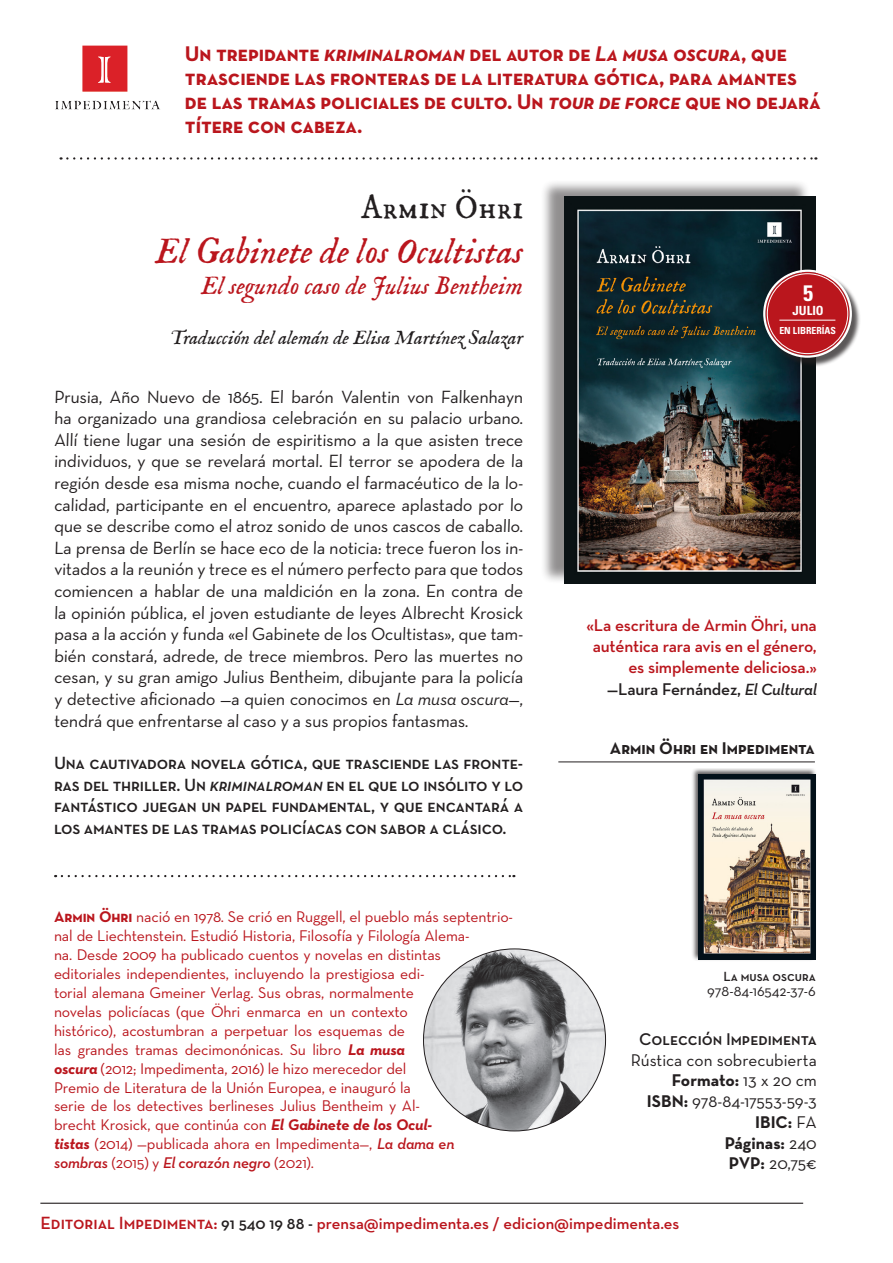
<style>
.page{position:relative;width:893px;height:1263px;background:#fff}
.page>*{position:absolute;margin:0;border:0;box-sizing:border-box;transform-origin:0 0}
.TITULO{font:36px "IM FELL English PRO Italic";color:#ba161d}
.TITULO-2{font:33px "IM FELL DW Pica SC";letter-spacing:.01em;color:#231f20}
.TITULO-3{font:25.5px "IM FELL English PRO Italic";color:#ba161d}
.t1{font:700 condensed 22.35px "Univers LT Std";color:#fff}
.t2{font:21.6px/24px "Neutra Text Bold SC";letter-spacing:-.005em;color:#ba161d}
.creditos{font:19.5px "IM FELL English PRO Italic";color:#231f20}
.t3{font:18px/21.6px "Neutra Text";letter-spacing:-.01em;color:#231f20;text-align:justify}
.t4{font:18px/21.6px "Neutra Text Demi SC";letter-spacing:-.01em;color:#231f20;text-align:justify}
.t5{font:600 17.25px/20.7px "Neutra Text";letter-spacing:-.01em;color:#ba161d;text-align:center}
.DATOS{font:17.25px "Neutra Text";color:#231f20}
.DATOS-2{font:700 17.25px "Neutra Text";color:#231f20}
.t6{font:17.25px "Neutra Text Bold SC";color:#231f20}
.t7{font:17.25px "Neutra Text Demi SC";color:#231f20}
.t8{font:600 16.5px "Neutra Text";color:#ba161d}
.t9{font:15.75px/18.9px "Neutra Text";letter-spacing:-.01em;color:#ba161d}
.t10{font:15px "Neutra Text";letter-spacing:-.005em;color:#231f20}
.t11{font:13.5px "Neutra Text Demi SC";color:#231f20}
.t12{font:700 condensed 12.6px "Univers LT Std";color:#fff}
.t13{font:700 condensed 9.75px "Univers LT Std";color:#fff}
.s1{font-family:"Neutra Text Bold SC Italic"}
.s2{font-style:italic}
.s3{font-family:"Neutra Text Demi SC Italic Alt"}
.s4{font-family:"Neutra Text Bold SC"}
.s5{font-weight:700;font-style:italic}
.s6{font-weight:600;font-style:italic}
.s7{font-size:16.5px}
.s8{color:#231f20}
.s9{font-style:italic;font-size:16.5px;color:#231f20}
.s10{font-weight:400}
.s11{font-weight:700}
.s12{font-family:"Neutra Text Demi SC";font-weight:400;font-size:18px}
</style>
<div class="page">
<div style="left:540px;top:179px;width:270px;height:405px;background:#231f20;opacity:.5"></div>
<img style="left:564px;top:197px;width:251px;height:386px">
<svg style="left:61px;top:157px;width:755px;height:3px"></svg>
<svg style="left:62px;top:875px;width:452px;height:2px"></svg>
<img style="left:55px;top:45px;width:105px;height:65px">
<hr style="left:40px;top:1203px;width:763px;height:1px;background:#231f20">
<img style="left:423px;top:949px;width:183px;height:182px;border-radius:91px">
<div style="left:765px;top:271px;width:96px;height:96px;background:#231f20;opacity:.75"></div>
<div style="left:765px;top:272px;width:85px;height:83px;background:#ba161d;border-radius:50%"></div>
<div style="left:763px;top:270px;width:89px;height:88px;border:2px solid #fff;border-radius:50%"></div>
<div style="left:767px;top:273px;width:81px;height:81px;border:1px solid #fff;border-radius:50%"></div>
<hr style="left:779px;top:320px;width:56px;height:1px;background:#fff">
<div style="left:691px;top:768px;width:126px;height:193px;background:#231f20;opacity:.75"></div>
<img style="left:699px;top:774px;width:117px;height:185px">
<hr style="left:558px;top:762px;width:257px;height:1px;background:#231f20">
<p class="t2" style="left:185px;top:41px;width:637px">Un trepidante <span class="s1">kriminalroman</span> del autor de <span class="s1">La musa oscura</span>, que trasciende las fronteras de la literatura gótica, para amantes de las tramas policiales de culto. Un <span class="s1">tour de force</span> que no dejará títere con cabeza.</p>
<p class="TITULO-2" style="left:361px;top:188px;width:164px">Armin Öhri</p>
<p class="TITULO" style="left:155px;top:231px;width:370px">El Gabinete de los Ocultistas</p>
<p class="TITULO-3" style="left:201px;top:271px;width:324px">El segundo caso de Julius Bentheim</p>
<p class="creditos" style="left:170px;top:326px;width:355px">Traducción del alemán de Elisa Martínez Salazar</p>
<p class="t3" style="left:54px;top:385px;width:471px">Prusia, Año Nuevo de 1865. El barón Valentin von Falkenhayn ha organizado una grandiosa celebración en su palacio urbano.<br>Allí tiene lugar una sesión de espiritismo a la que asisten trece individuos, y que se revelará mortal. El terror se apodera de la región desde esa misma noche, cuando el farmacéutico de la lo&shy;calidad, participante en el encuentro, aparece aplastado por lo que se describe como el atroz sonido de unos cascos de caballo.<br>La prensa de Berlín se hace eco de la noticia: trece fueron los in&shy;vitados a la reunión y trece es el número perfecto para que todos comiencen a hablar de una maldición en la zona. En contra de la opinión pública, el joven estudiante de leyes Albrecht Krosick pasa a la acción y funda «el Gabinete de los Ocultistas», que tam&shy;bién constará, adrede, de trece miembros. Pero las muertes no cesan, y su gran amigo Julius Bentheim, dibujante para la policía y detective aficionado —a quien conocimos en <span class="s2">La musa oscura</span>—, tendrá que enfrentarse al caso y a sus propios fantasmas.</p>
<p class="t4" style="left:54px;top:752px;width:471px">Una cautivadora novela gótica, que trasciende las fronte&shy;ras del thriller. Un <span class="s3">kriminalroman</span> en el que lo insólito y lo fantástico juegan un papel fundamental, y que encantará a los amantes de las tramas policíacas con sabor a clásico.</p>
<p class="t9" style="left:54px;top:907px;width:461px"><span class="s4">Armin Öhri</span> nació en 1978. Se crió en Ruggell, el pueblo más septentrio&shy;nal de Liechtenstein. Estudió Historia, Filosofía y Filología Alema-<br>na. Desde 2009 ha publicado cuentos y novelas en distintas<br>editoriales independientes, incluyendo la prestigiosa edi-<br>torial alemana Gmeiner Verlag. Sus obras, normalmente<br>novelas policíacas (que Öhri enmarca en un contexto<br>histórico), acostumbran a perpetuar los esquemas de<br>las grandes tramas decimonónicas. Su libro <span class="s5">La musa<br>oscura</span> (2012; Impedimenta, 2016) le hizo merecedor del<br>Premio de Literatura de la Unión Europea, e inauguró la<br>serie de los detectives berlineses Julius Bentheim y Al-<br>brecht Krosick, que continúa con <span class="s5">El Gabinete de los Ocul-<br>tistas</span> (2014) —publicada ahora en Impedimenta—, <span class="s6">La dama en<br>sombras</span> (2015) y <span class="s6">El corazón negro</span> (2021).</p>
<p class="t1" style="left:803px;top:279px;width:12px">5</p>
<p class="t12" style="left:792px;top:302px;width:33px">JULIO</p>
<p class="t13" style="left:779px;top:324px;width:58px">EN LIBRERÍAS</p>
<p class="t5" style="left:586px;top:615px;width:232px">«La escritura de Armin Öhri, una auténtica rara avis en el género,</p>
<p class="t5" style="left:607px;top:655px;width:211px;line-height:22.5px;text-align:right">es simplemente deliciosa.<span class="s7">» </span><span class="s8">—Laura Fernández,</span> <span class="s9">El Cultural</span></p>
<p class="t6" style="left:610px;top:737px;width:207px">Armin Öhri en Impedimenta</p>
<p class="t11" style="left:723px;top:968px;width:94px">La musa oscura</p>
<p class="t10" style="left:707px;top:981px;width:110px">978-84-16542-37-6</p>
<p class="t7" style="left:639px;top:1028px;width:179px">Colección Impedimenta</p>
<p class="DATOS" style="left:631px;top:1049px;width:187px">Rústica con sobrecubierta</p>
<p class="DATOS-2" style="left:672px;top:1070px;width:146px">Formato: <span class="s10">13 x 20 cm</span></p>
<p class="DATOS" style="left:647px;top:1091px;width:171px"><span class="s11">ISBN:</span> 978-84-17553-59-3</p>
<p class="DATOS-2" style="left:755px;top:1111px;width:63px">IBIC: <span class="s10">FA</span></p>
<p class="DATOS-2" style="left:725px;top:1132px;width:94px">Páginas: <span class="s10">240</span></p>
<p class="DATOS" style="left:729px;top:1153px;width:90px"><span class="s11">PVP:</span> 20,75€</p>
<p class="t8" style="left:40px;top:1214px;width:640px"><span class="s12">Editorial Impedimenta:</span> <span class="s8">91 540 19 88 -</span> prensa@impedimenta.es / edicion@impedimenta.es</p>
</div>
